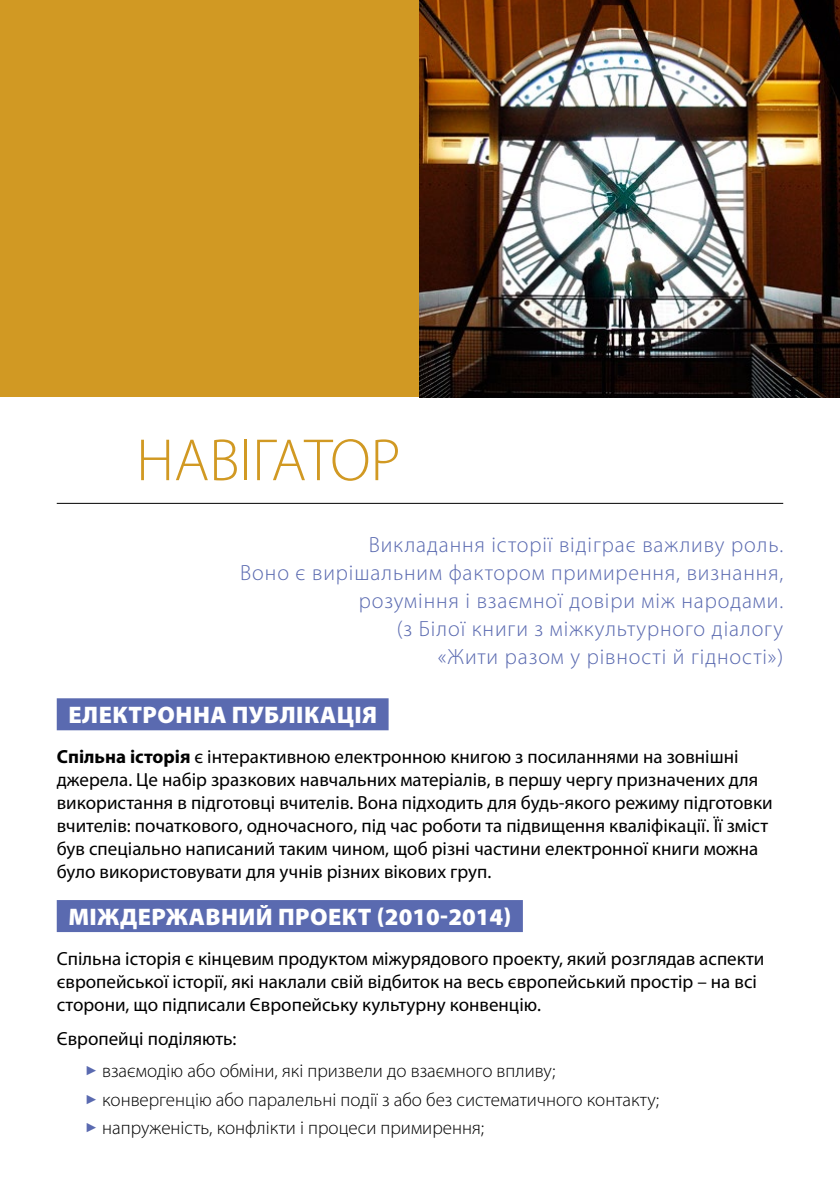
<style>
.page{position:relative;width:840px;height:1191px;background:#fff}
.page>*{position:absolute;margin:0;border:0;box-sizing:border-box;transform-origin:0 0}
.t1{font:300 60px "Myriad Pro";color:#d19923}
.t2{font:900 24px "Myriad Pro";letter-spacing:.02em;color:#fff}
.t3{font:300 22px/28px "Myriad Pro";letter-spacing:.04em;color:#5a6ab0;text-align:right}
.t4{font:19px/23px "Myriad Pro";color:#000}
.t5{font:300 19px "Myriad Pro";color:#000}
.s1{font-weight:700}
.s2{color:#5a6ab0}
</style>
<div class="page">
<div style="left:57px;top:698px;width:331px;height:32px;background:#5a6ab0"></div>
<div style="left:57px;top:900px;width:465px;height:32px;background:#5a6ab0"></div>
<hr style="left:57px;top:503px;width:725px;height:1px;background:#000">
<img style="left:419px;top:0;width:420px;height:397px">
<div style="left:0;top:0;width:419px;height:397px;background:#d19923"></div>
<h1 class="t1" style="left:136px;top:424px;width:266px">НАВІГАТОР</h1>
<p class="t3" style="left:240px;top:530px;width:544px">Викладання історії відіграє важливу роль.<br>Воно є вирішальним фактором примирення, визнання, розуміння і взаємної довіри між народами.<br>(з Білої книги з міжкультурного діалогу<br>«Жити разом у рівності й гідності»)</p>
<p class="t2" style="left:68px;top:699px;width:310px">ЕЛЕКТРОННА ПУБЛІКАЦІЯ</p>
<p class="t4" style="left:57px;top:745px;width:717px"><span class="s1">Спільна історія</span> є інтерактивною електронною книгою з посиланнями на зовнішні джерела. Це набір зразкових навчальних матеріалів, в першу чергу призначених для використання в підготовці вчителів. Вона підходить для будь-якого режиму підготовки вчителів: початкового, одночасного, під час роботи та підвищення кваліфікації. Її зміст був спеціально написаний таким чином, щоб різні частини електронної книги можна було використовувати для учнів різних вікових груп.</p>
<p class="t2" style="left:68px;top:901px;width:444px">МІЖДЕРЖАВНИЙ ПРОЕКТ (2010-2014)</p>
<p class="t4" style="left:57px;top:947px;width:708px">Спільна історія є кінцевим продуктом міжурядового проекту, який розглядав аспекти європейської історії, які наклали свій відбиток на весь європейський простір – на всі сторони, що підписали Європейську культурну конвенцію.</p>
<p class="t4" style="left:57px;top:1027px;width:181px">Європейці поділяють:</p>
<p class="t5" style="left:85px;top:1059px;width:471px"><span class="s2">✓</span> взаємодію або обміни, які призвели до взаємного впливу;</p>
<p class="t5" style="left:85px;top:1087px;width:575px"><span class="s2">✓</span> конвергенцію або паралельні події з або без систематичного контакту;</p>
<p class="t5" style="left:85px;top:1116px;width:400px"><span class="s2">✓</span> напруженість, конфлікти і процеси примирення;</p>
</div>
